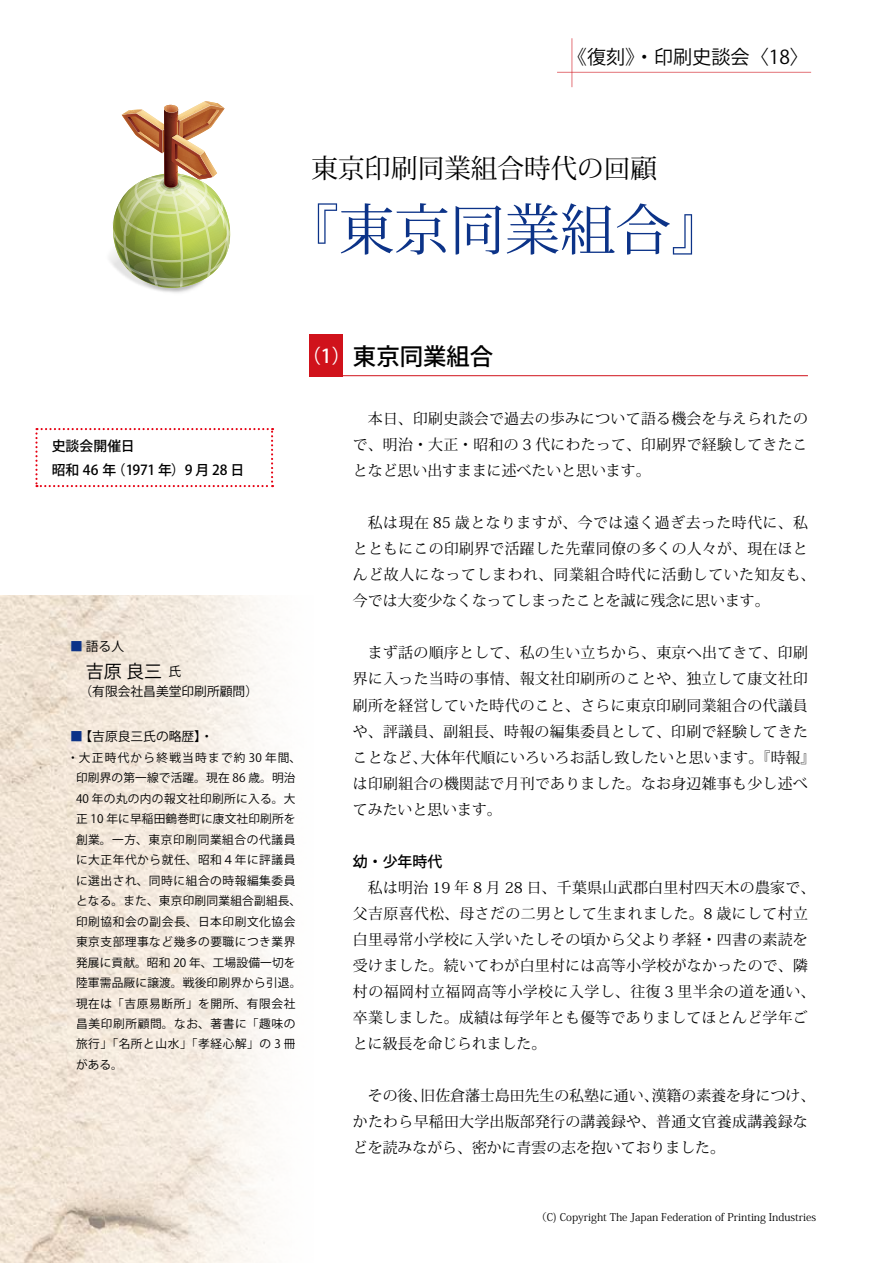
<style>
.page{position:relative;width:893px;height:1263px;background:#fff}
.page>*{position:absolute;margin:0;border:0;box-sizing:border-box;transform-origin:0 0}
.t1{font:55.35px "Koz Min Pro";color:#0c3388}
.t2{font:26.55px "Koz Min Pro";color:#000}
.t3{font:500 23.4px "Koz Go Pro";color:#000}
.t4{font:19.2px "Koz Go Pro";color:#000}
.t5{font:500 19.2px "Koz Go Pro";color:#fff}
.t6{font:18px "Koz Go Pro";color:#000}
.t7{font:14.85px/26.1px "Koz Min Pro";letter-spacing:.02em;color:#000}
.t8{font:14.85px "Koz Min Pro";color:#000}
.t9{font:500 14.85px "Koz Go Pro";color:#000}
.t10{font:500 13.8px/24.2px "Koz Go Pro";color:#000}
.t11{font:12.75px "Koz Go Pro";color:#000}
.t12{font:11.7px/20.4px "Koz Go Pro";letter-spacing:.045em;color:#000}
.t13{font:10.65px "Koz Min Pro";color:#000}
.s1{color:#0c3388}
</style>
<div class="page">
<img style="left:0;top:595px;width:279px;height:668px">
<div style="left:310px;top:335px;width:33px;height:42px;background:#d0121b"></div>
<hr style="left:310px;top:375px;width:498px;height:1px;background:#d0121b">
<hr style="left:572px;top:38px;width:1px;height:49px;background:#d0121b">
<hr style="left:557px;top:72px;width:254px;height:1px;background:#d0121b">
<img style="left:110px;top:101px;width:121px;height:190px">
<svg style="left:35px;top:428px;width:238px;height:59px"></svg>
<p class="t4" style="left:568px;top:45px;width:243px">《復刻》・印刷史談会〉18〈</p>
<h2 class="t2" style="left:311px;top:150px;width:347px">東京印刷同業組合時代の回顧</h2>
<h1 class="t1" style="left:284px;top:190px;width:444px">『東京同業組合『</h1>
<p class="t10" style="left:112px;top:435px;width:134px;text-indent:-60px">史談会開催日<br>（1971 年）9 月 28 日</p>
<p class="t10" style="left:52px;top:459px;width:66px">昭和 46 年</p>
<p class="t11" style="left:70px;top:638px;width:55px"><span class="s1">■</span> 語る人</p>
<p class="t6" style="left:86px;top:660px;width:78px">吉原良三</p>
<p class="t11" style="left:70px;top:683px;width:189px">　 （有限会社昌美堂印刷所顧問(</p>
<p class="t11" style="left:70px;top:728px;width:145px"><span class="s1">■</span> 【吉原良三氏の略歴・【</p>
<p class="t12" style="left:76px;top:748px;width:227px;text-indent:-9px">・大正時代から終戦当時まで約 30 年間、印刷界の第一線で活躍。現在 86 歳。明治<br>40 年の丸の内の報文社印刷所に入る。大正 10 年に早稲田鶴巻町に康文社印刷所を創業。一方、東京印刷同業組合の代議員に大正年代から就任、昭和４年に評議員に選出され、同時に組合の時報編集委員となる。また、東京印刷同業組合副組長、印刷協和会の副会長、日本印刷文化協会東京支部理事など幾多の要職につき業界発展に貢献。昭和 20 年、工場設備一切を陸軍需品厰に譲渡。戦後印刷界から引退。現在は「吉原易断所」を開所、有限会社昌美印刷所顧問。なお、著書に「趣味の旅行」「名所と山水」「孝経心解」の 3 冊がある。</p>
<p class="t11" style="left:168px;top:663px;width:14px">氏</p>
<p class="t5" style="left:302px;top:344px;width:51px">) (1</p>
<h3 class="t3" style="left:353px;top:341px;width:142px">東京同業組合</h3>
<p class="t7" style="left:353px;top:405px;width:456px;text-align:justify;text-indent:15px">本日、印刷史談会で過去の歩みについて語る機会を与えられたので、明治・大正・昭和の 3 代にわたって、印刷界で経験してきたことなど思い出すままに述べたいと思います。</p>
<p class="t7" style="left:353px;top:509px;width:464px;text-indent:15px">私は現在 85 歳となりますが、今では遠く過ぎ去った時代に、私とともにこの印刷界で活躍した先輩同僚の多くの人々が、現在ほとんど故人になってしまわれ、同業組合時代に活動していた知友も、今では大変少なくなってしまったことを誠に残念に思います。</p>
<p class="t7" style="left:368px;top:639px;width:442px">まず話の順序として、私の生い立ちから、東京へ出てきて、印刷</p>
<p class="t7" style="left:353px;top:665px;width:456px">界に入った当時の事情、報文社印刷所のことや、独立して康文社印</p>
<p class="t7" style="left:353px;top:691px;width:456px">刷所を経営していた時代のこと、さらに東京印刷同業組合の代議員</p>
<p class="t7" style="left:353px;top:717px;width:457px">や、評議員、副組長、時報の編集委員として、印刷で経験してきた</p>
<p class="t8" style="left:421px;top:747px;width:396px">大体年代順にいろいろお話し致したいと思います。『時報『</p>
<p class="t7" style="left:353px;top:743px;width:456px">ことなど、<br>は印刷組合の機関誌で月刊でありました。なお身辺雑事も少し述べてみたいと思います。</p>
<p class="t9" style="left:353px;top:852px;width:91px">幼・少年時代</p>
<p class="t7" style="left:353px;top:874px;width:464px;text-indent:15px">私は明治 19 年 8 月 28 日、千葉県山武郡白里村四天木の農家で、父吉原喜代松、母さだの二男として生まれました。8 歳にして村立白里尋常小学校に入学いたしその頃から父より孝経・四書の素読を受けました。続いてわが白里村には高等小学校がなかったので、隣村の福岡村立福岡高等小学校に入学し、往復 3 里半余の道を通い、卒業しました。成績は毎学年とも優等でありましてほとんど学年ごとに級長を命じられました。</p>
<p class="t8" style="left:652px;top:1085px;width:165px">漢籍の素養を身につけ、</p>
<p class="t7" style="left:353px;top:1082px;width:456px;text-indent:15px">その後、<br>かたわら早稲田大学出版部発行の講義録や、普通文官養成講義録などを読みながら、密かに青雲の志を抱いておりました。</p>
<p class="t8" style="left:420px;top:1085px;width:240px">旧佐倉藩士島田先生の私塾に通い、</p>
<p class="t13" style="left:536px;top:1210px;width:282px">（C) Copyright The Japan Federation of Printing Industries</p>
</div>
